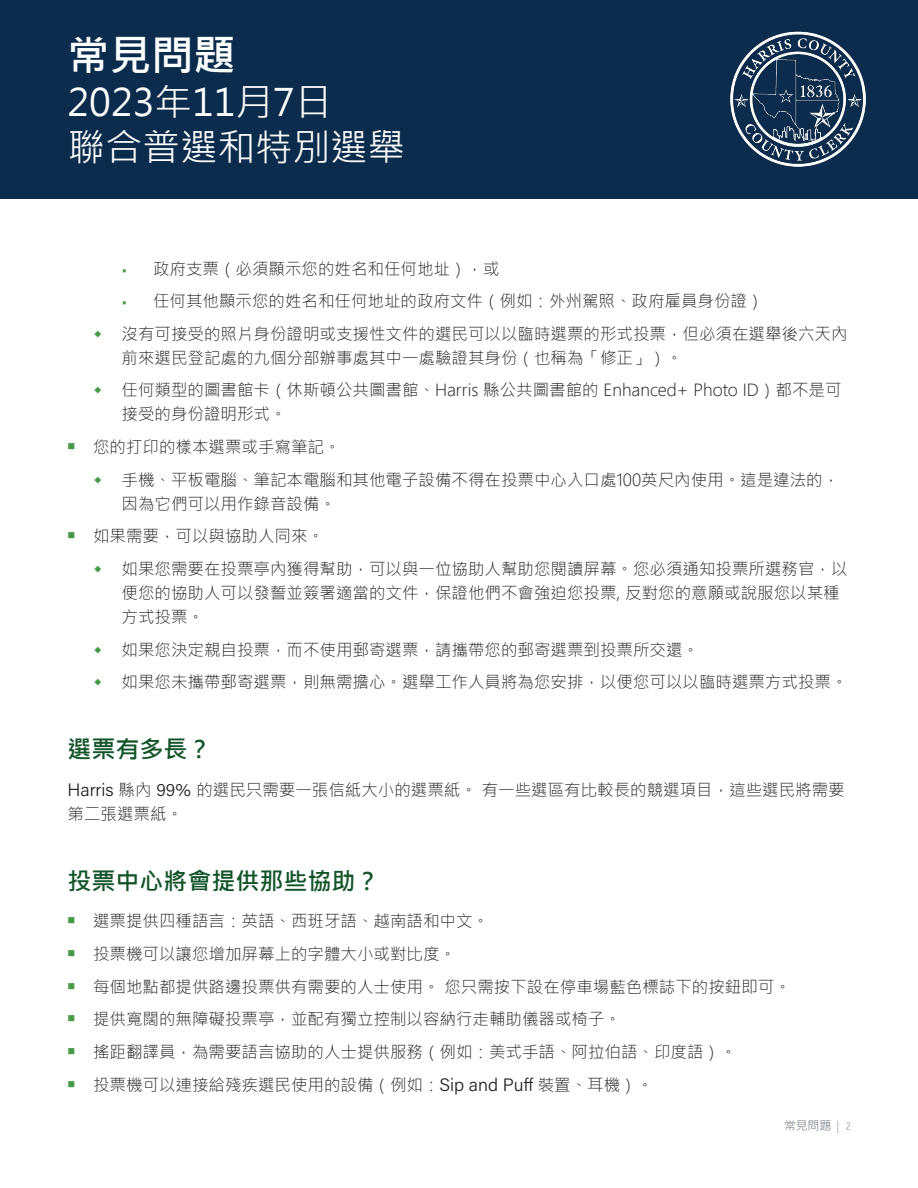
<style>
.page{position:relative;width:918px;height:1188px;background:#fff}
.page>*{position:absolute;margin:0;border:0;box-sizing:border-box;transform-origin:0 0}
.t1{font:42px "Microsoft Jheng Hei UI Bold";color:#fdfefe}
.t2{font:37.5px/45px "Microsoft Jheng Hei";color:#fdfefe}
.Main_title{font:24px "Microsoft Jheng Hei UI Bold";color:#11542a}
.Bullet{font:16.5px/24px "Microsoft Jheng Hei UI Light";color:#231f20}
.t3{font:12px "Microsoft Jheng Hei";color:#7c858c}
.s1{font-family:"Acumin Variable Concept";color:#459a45}
.s2{font-family:"Acumin Variable Concept";font-size:18px}
.s3{font-family:"Acumin Variable Concept"}
</style>
<div class="page">
<div style="left:0;top:0;width:918px;height:199px;background:#0c2c4e"></div>
<img style="left:730px;top:31px;width:136px;height:136px">
<h1 class="t1" style="left:68px;top:29px;width:169px">常見問題</h1>
<h2 class="t2" style="left:68px;top:80px;width:339px">2023年11月7日<br>聯合普選和特別選舉</h2>
<p class="Bullet" style="left:122px;top:256px;width:380px"><span class="s1">•</span> 政府支票（必須顯示您的姓名和任何地址），或</p>
<p class="Bullet" style="left:122px;top:289px;width:644px"><span class="s1">•</span> 任何其他顯示您的姓名和任何地址的政府文件（例如：外州駕照、政府雇員身份證）</p>
<p class="Bullet" style="left:122px;top:322px;width:727px">沒有可接受的照片身份證明或支援性文件的選民可以以臨時選票的形式投票，但必須在選舉後六天內前來選民登記處的九個分部辦事處其中一處驗證其身份（也稱為「修正」）。</p>
<p class="Bullet" style="left:122px;top:378px;width:722px">任何類型的圖書館卡（休斯頓公共圖書館、Harris 縣公共圖書館的 Enhanced+ Photo ID）都不是可接受的身份證明形式。</p>
<p class="Bullet" style="left:68px;top:435px;width:274px"><sup>■</sup> 您的打印的樣本選票或手寫筆記。</p>
<p class="Bullet" style="left:122px;top:468px;width:719px">手機、平板電腦、筆記本電腦和其他電子設備不得在投票中心入口處100英尺內使用。這是違法的，因為它們可以用作錄音設備。</p>
<p class="Bullet" style="left:68px;top:524px;width:258px"><sup>■</sup> 如果需要，可以與協助人同來。</p>
<p class="Bullet" style="left:122px;top:557px;width:727px">如果您需要在投票亭內獲得幫助，可以與一位協助人幫助您閱讀屏幕。您必須通知投票所選務官，以便您的協助人可以發誓並簽署適當的文件，保證他們不會強迫您投票, 反對您的意願或說服您以某種方式投票。</p>
<p class="Bullet" style="left:122px;top:638px;width:579px">如果您決定親自投票，而不使用郵寄選票，請攜帶您的郵寄選票到投票所交還。</p>
<p class="Bullet" style="left:122px;top:670px;width:727px">如果您未攜帶郵寄選票，則無需擔心。選舉工作人員將為您安排，以便您可以以臨時選票方式投票。</p>
<p class="Main_title" style="left:68px;top:735px;width:145px">選票有多長？</p>
<p class="Bullet" style="left:68px;top:778px;width:779px"><span class="s2">Harris</span> 縣內 <span class="s2">99%</span> 的選民只需要一張信紙大小的選票紙。 有一些選區有比較長的競選項目，這些選民將需要第二張選票紙。</p>
<p class="Main_title" style="left:68px;top:866px;width:313px">投票中心將會提供那些協助？</p>
<p class="Bullet" style="left:68px;top:909px;width:423px"><sup>■</sup> 選票提供四種語言：英語、西班牙語、越南語和中文。</p>
<p class="Bullet" style="left:68px;top:942px;width:390px"><sup>■</sup> 投票機可以讓您增加屏幕上的字體大小或對比度。</p>
<p class="Bullet" style="left:68px;top:975px;width:725px"><sup>■</sup> 每個地點都提供路邊投票供有需要的人士使用。 您只需按下設在停車場藍色標誌下的按鈕即可。</p>
<p class="Bullet" style="left:68px;top:1007px;width:555px"><sup>■</sup> 提供寬闊的無障礙投票亭，並配有獨立控制以容納行走輔助儀器或椅子。</p>
<p class="Bullet" style="left:68px;top:1040px;width:670px"><sup>■</sup> 搖距翻譯員，為需要語言協助的人士提供服務（例如：美式手語、阿拉伯語、印度語）。</p>
<p class="Bullet" style="left:68px;top:1073px;width:587px"><sup>■</sup> 投票機可以連接給殘疾選民使用的設備（例如：<span class="s2">Sip and Puff</span> 裝置、耳機）。</p>
<p class="t3" style="left:784px;top:1118px;width:68px">常見問題 <span class="s3">| 2</span></p>
</div>
